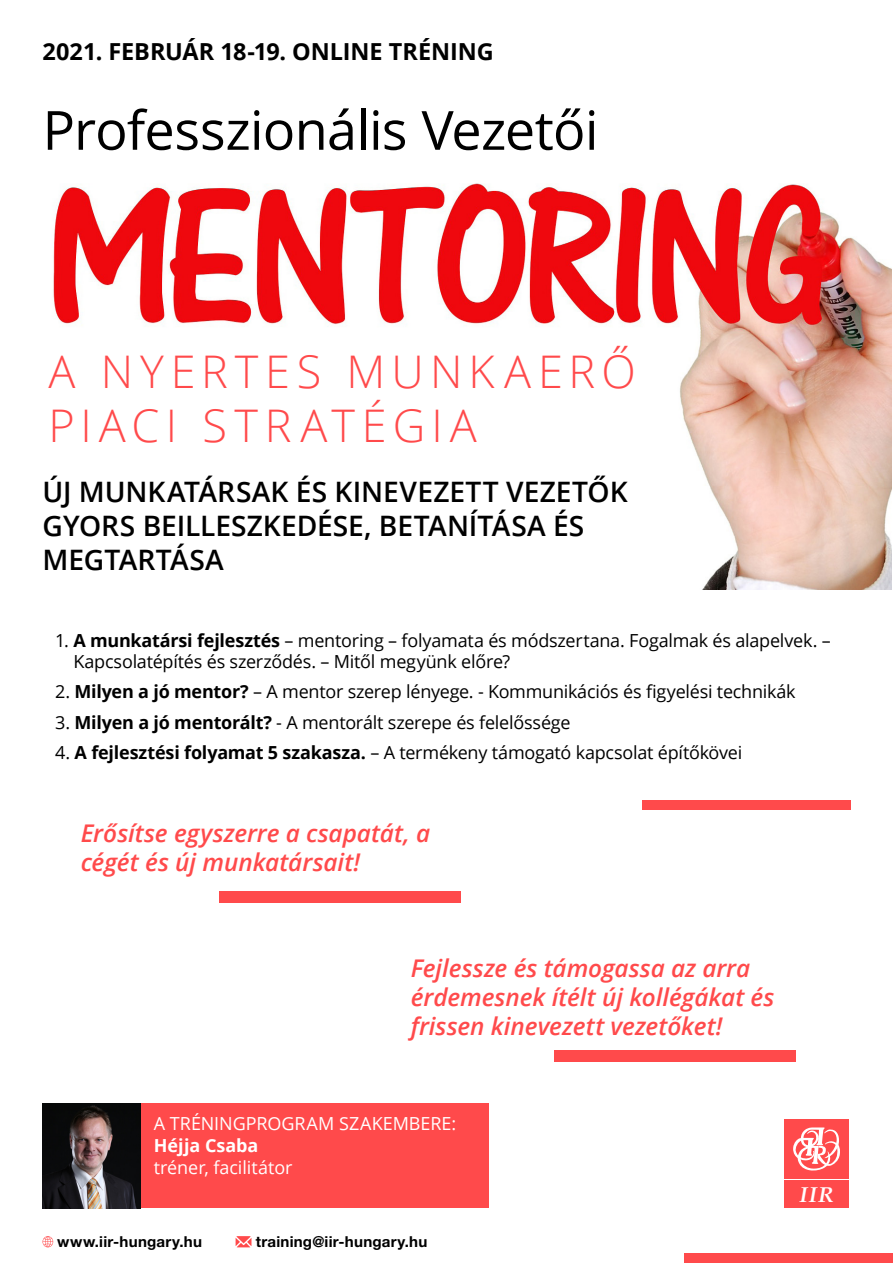
<style>
.page{position:relative;width:893px;height:1263px;background:#fff}
.page>*{position:absolute;margin:0;border:0;box-sizing:border-box;transform-origin:0 0}
.t1{font:54px "Open Sans";letter-spacing:-.015em;color:#000}
.t2{font:300 45px/54px "Open Sans";letter-spacing:.15em;color:#ff4a4b}
.t3{font:600 28.2px/33.8px "Open Sans";color:#000}
.t4{font:italic 600 24.3px/29.2px "Open Sans";letter-spacing:-.005em;color:#ff4a4b}
.t5{font:700 23.4px "Open Sans";letter-spacing:-.005em;color:#000}
.t6{font:italic 700 21.45px "Palatino Linotype";color:#fff}
.t7{font:18px/21.6px "Open Sans";letter-spacing:-.015em;color:#000}
.t8{font:18px "Open Sans";letter-spacing:-.005em;color:#fff}
.t9{font:700 18px "Open Sans";color:#fff}
.t10{font:700 15.15px "Helvetica Neue LT Pro";letter-spacing:.015em;color:#000}
.s1{font-weight:700}
</style>
<div class="page">
<div style="left:141px;top:1104px;width:348px;height:104px;background:#ff4a4b"></div>
<div style="left:642px;top:800px;width:208px;height:10px;background:#ff4a4b"></div>
<div style="left:219px;top:891px;width:242px;height:11px;background:#ff4a4b"></div>
<div style="left:554px;top:1050px;width:242px;height:11px;background:#ff4a4b"></div>
<div style="left:685px;top:1253px;width:208px;height:10px;background:#ff4a4b"></div>
<img style="left:43px;top:1104px;width:98px;height:104px">
<svg style="left:43px;top:1236px;width:10px;height:11px"></svg>
<svg style="left:236px;top:1236px;width:15px;height:11px"></svg>
<div style="left:784px;top:1119px;width:65px;height:60px;background:#ff4a4b"></div>
<svg style="left:793px;top:1127px;width:47px;height:44px"></svg>
<div style="left:784px;top:1180px;width:65px;height:28px;background:#ff4a4b"></div>
<img style="left:53px;top:183px;width:839px;height:407px">
<p class="t5" style="left:43px;top:35px;width:453px">2021. FEBRUÁR 18-19. ONLINE TRÉNING</p>
<h1 class="t1" style="left:43px;top:93px;width:557px">Professzionális Vezetői</h1>
<h2 class="t2" style="left:49px;top:344px;width:589px">A NYERTES MUNKAERŐ<br>PIACI STRATÉGIA</h2>
<h3 class="t3" style="left:43px;top:474px;width:587px">ÚJ MUNKATÁRSAK ÉS KINEVEZETT VEZETŐK<br>GYORS BEILLESZKEDÉSE, BETANÍTÁSA ÉS<br>MEGTARTÁSA</h3>
<p class="t7" style="left:73px;top:629px;width:759px;text-indent:-18px">1. <span class="s1">A munkatársi fejlesztés</span> – mentoring – folyamata és módszertana. Fogalmak és alapelvek. –<br>Kapcsolatépítés és szerződés. – Mitől megyünk előre?</p>
<p class="t7" style="left:55px;top:681px;width:742px">2. <span class="s1">Milyen a jó mentor?</span> – A mentor szerep lényege. - Kommunikációs és figyelési technikák</p>
<p class="t7" style="left:55px;top:711px;width:517px">3. <span class="s1">Milyen a jó mentorált?</span> - A mentorált szerepe és felelőssége</p>
<p class="t7" style="left:55px;top:741px;width:689px">4. <span class="s1">A fejlesztési folyamat 5 szakasza.</span> – A termékeny támogató kapcsolat építőkövei</p>
<h3 class="t4" style="left:81px;top:818px;width:351px">Erősítse egyszerre a csapatát, a cégét és új munkatársait!</h3>
<h3 class="t4" style="left:411px;top:953px;width:365px">Fejlessze és támogassa az arra érdemesnek ítélt új kollégákat és frissen kinevezett vezetőket!</h3>
<p class="t8" style="left:154px;top:1111px;width:304px">A TRÉNINGPROGRAM SZAKEMBERE:</p>
<p class="t9" style="left:154px;top:1133px;width:106px">Héjja Csaba</p>
<p class="t8" style="left:154px;top:1155px;width:140px">tréner, facilitátor</p>
<p class="t10" style="left:57px;top:1232px;width:146px">www.iir-hungary.hu</p>
<p class="t10" style="left:256px;top:1232px;width:173px">training@iir-hungary.hu</p>
<p class="t6" style="left:799px;top:1179px;width:36px">IIR</p>
</div>
